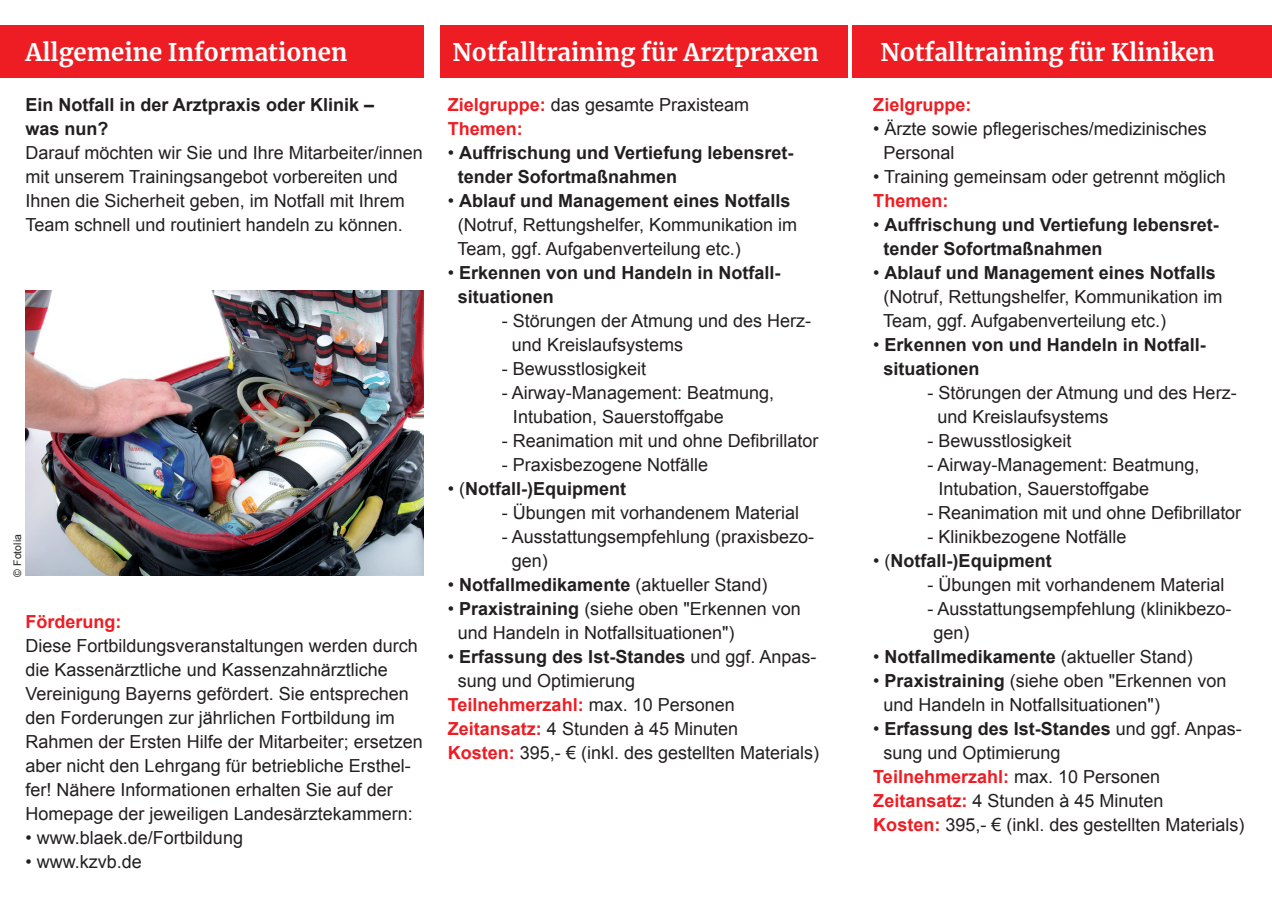
<style>
.page{position:relative;width:1272px;height:902px;background:#fff}
.page>*{position:absolute;margin:0;border:0;box-sizing:border-box;transform-origin:0 0}
.t1{font:700 24px "Merriweather";color:#fff}
.t2{font:18px/24px "Arial";color:#231f20}
.t3{font:700 18px/24px "Arial";color:#231f20}
.t4{font:700 18px "Arial";color:#ee1d23}
.t5{font:10.5px "Arial";color:#231f20}
.s1{font-weight:700;color:#ee1d23}
.s2{font-weight:400}
.s3{font-weight:700}
.s4{font-weight:400;color:#231f20}
</style>
<div class="page">
<div style="left:0;top:25px;width:424px;height:53px;background:#ee1d23"></div>
<div style="left:440px;top:26px;width:407px;height:52px;background:#ee1d23"></div>
<div style="left:852px;top:26px;width:419px;height:52px;background:#ee1d23"></div>
<img style="left:26px;top:290px;width:398px;height:285px">
<h1 class="t1" style="left:26px;top:36px;width:323px">Allgemeine Informationen</h1>
<h1 class="t1" style="left:452px;top:36px;width:368px">Notfalltraining für Arztpraxen</h1>
<h1 class="t1" style="left:880px;top:36px;width:336px">Notfalltraining für Kliniken</h1>
<p class="t3" style="left:26px;top:93px;width:350px">Ein Notfall in der Arztpraxis oder Klinik – was nun?</p>
<p class="t2" style="left:26px;top:141px;width:399px">Darauf möchten wir Sie und Ihre Mitarbeiter/innen mit unserem Trainingsangebot vorbereiten und Ihnen die Sicherheit geben, im Notfall mit Ihrem Team schnell und routiniert handeln zu können.</p>
<p class="t2" style="left:448px;top:93px;width:303px"><span class="s1">Zielgruppe:</span> das gesamte Praxisteam<br><span class="s1">Themen:</span></p>
<p class="t3" style="left:458px;top:141px;width:337px;text-indent:-10px"><span class="s2">•</span> Auffrischung und Vertiefung lebensret&shy;tender Sofortmaßnahmen</p>
<p class="t2" style="left:457px;top:189px;width:341px;text-indent:-10px">• <span class="s3">Ablauf und Management eines Notfalls </span>(Notruf, Rettungshelfer, Kommunikation im<br>Team, ggf. Aufgabenverteilung etc.)</p>
<p class="t3" style="left:458px;top:261px;width:324px;text-indent:-10px"><span class="s2">•</span> Erkennen von und Handeln in Notfall&shy;situationen</p>
<p class="t2" style="left:512px;top:309px;width:301px;text-indent:-10px">- Störungen der Atmung und des Herz&shy;und Kreislaufsystems</p>
<p class="t2" style="left:502px;top:357px;width:146px">- Bewusstlosigkeit</p>
<p class="t2" style="left:513px;top:381px;width:263px;text-indent:-11px">- Airway-Management: Beatmung,<br>Intubation, Sauerstoffgabe</p>
<p class="t2" style="left:502px;top:429px;width:318px">- Reanimation mit und ohne Defibrillator</p>
<p class="t2" style="left:502px;top:453px;width:208px">- Praxisbezogene Notfälle</p>
<p class="t3" style="left:448px;top:477px;width:180px"><span class="s2">• (</span>Notfall-)Equipment</p>
<p class="t2" style="left:502px;top:501px;width:299px">- Übungen mit vorhandenem Material</p>
<p class="t2" style="left:512px;top:525px;width:304px;text-indent:-10px">- Ausstattungsempfehlung (praxisbezo&shy;gen)</p>
<p class="t3" style="left:448px;top:573px;width:321px"><span class="s2">•</span> Notfallmedikamente <span class="s2">(aktueller Stand)</span></p>
<p class="t2" style="left:458px;top:597px;width:344px;text-indent:-10px">• <span class="s3">Praxistraining</span> (siehe oben "Erkennen von und Handeln in Notfallsituationen")</p>
<p class="t3" style="left:448px;top:645px;width:370px"><span class="s2">•</span> Erfassung des Ist-Standes <span class="s2">und ggf. Anpas-</span></p>
<p class="t2" style="left:458px;top:669px;width:179px">sung und Optimierung</p>
<p class="t4" style="left:448px;top:692px;width:288px">Teilnehmerzahl: <span class="s4">max. 10 Personen</span></p>
<p class="t2" style="left:448px;top:717px;width:292px"><span class="s1">Zeitansatz:</span> 4 Stunden à 45 Minuten</p>
<p class="t2" style="left:448px;top:741px;width:373px"><span class="s1">Kosten:</span> 395,- € (inkl. des gestellten Materials)</p>
<p class="t4" style="left:873px;top:92px;width:100px">Zielgruppe:</p>
<p class="t2" style="left:883px;top:117px;width:325px;text-indent:-10px">• Ärzte sowie pflegerisches/medizinisches<br>Personal</p>
<p class="t2" style="left:873px;top:165px;width:354px">• Training gemeinsam oder getrennt möglich</p>
<p class="t4" style="left:873px;top:188px;width:77px">Themen:</p>
<p class="t3" style="left:883px;top:213px;width:337px;text-indent:-10px"><span class="s2">•</span> Auffrischung und Vertiefung lebensret&shy;tender Sofortmaßnahmen</p>
<p class="t2" style="left:883px;top:261px;width:341px;text-indent:-10px">• <span class="s3">Ablauf und Management eines Notfalls </span>(Notruf, Rettungshelfer, Kommunikation im<br>Team, ggf. Aufgabenverteilung etc.)</p>
<p class="t3" style="left:883px;top:333px;width:324px;text-indent:-10px"><span class="s2">•</span> Erkennen von und Handeln in Notfall&shy;situationen</p>
<p class="t2" style="left:937px;top:381px;width:301px;text-indent:-10px">- Störungen der Atmung und des Herz&shy;und Kreislaufsystems</p>
<p class="t2" style="left:927px;top:429px;width:146px">- Bewusstlosigkeit</p>
<p class="t2" style="left:938px;top:453px;width:263px;text-indent:-11px">- Airway-Management: Beatmung,<br>Intubation, Sauerstoffgabe</p>
<p class="t2" style="left:927px;top:501px;width:315px">- Reanimation mit und ohne Defibrillator</p>
<p class="t2" style="left:927px;top:525px;width:201px">- Klinikbezogene Notfälle</p>
<p class="t3" style="left:873px;top:549px;width:180px"><span class="s2">• (</span>Notfall-)Equipment</p>
<p class="t2" style="left:927px;top:572px;width:299px">- Übungen mit vorhandenem Material</p>
<p class="t2" style="left:933px;top:596px;width:300px;text-indent:-6px">- Ausstattungsempfehlung (klinikbezo&shy;gen)</p>
<p class="t3" style="left:873px;top:645px;width:321px"><span class="s2">•</span> Notfallmedikamente <span class="s2">(aktueller Stand)</span></p>
<p class="t2" style="left:883px;top:668px;width:344px;text-indent:-10px">• <span class="s3">Praxistraining</span> (siehe oben "Erkennen von und Handeln in Notfallsituationen")</p>
<p class="t3" style="left:873px;top:717px;width:370px"><span class="s2">•</span> Erfassung des Ist-Standes <span class="s2">und ggf. Anpas-</span></p>
<p class="t2" style="left:883px;top:740px;width:179px">sung und Optimierung</p>
<p class="t4" style="left:873px;top:764px;width:288px">Teilnehmerzahl: <span class="s4">max. 10 Personen</span></p>
<p class="t2" style="left:873px;top:788px;width:292px"><span class="s1">Zeitansatz:</span> 4 Stunden à 45 Minuten</p>
<p class="t2" style="left:873px;top:812px;width:373px"><span class="s1">Kosten:</span> 395,- € (inkl. des gestellten Materials)</p>
<p class="t5" style="left:11px;top:576px;width:44px;rotate:-90deg">© Fotolia</p>
<p class="t4" style="left:26px;top:609px;width:97px">Förderung:</p>
<p class="t2" style="left:26px;top:633px;width:399px">Diese Fortbildungsveranstaltungen werden durch die Kassenärztliche und Kassenzahnärztliche Vereinigung Bayerns gefördert. Sie entsprechen den Forderungen zur jährlichen Fortbildung im Rahmen der Ersten Hilfe der Mitarbeiter; ersetzen aber nicht den Lehrgang für betriebliche Ersthel&shy;fer! Nähere Informationen erhalten Sie auf der Homepage der jeweiligen Landesärztekammern:</p>
<p class="t2" style="left:26px;top:825px;width:219px">• www.blaek.de/Fortbildung</p>
<p class="t2" style="left:26px;top:849px;width:118px">• www.kzvb.de</p>
</div>
